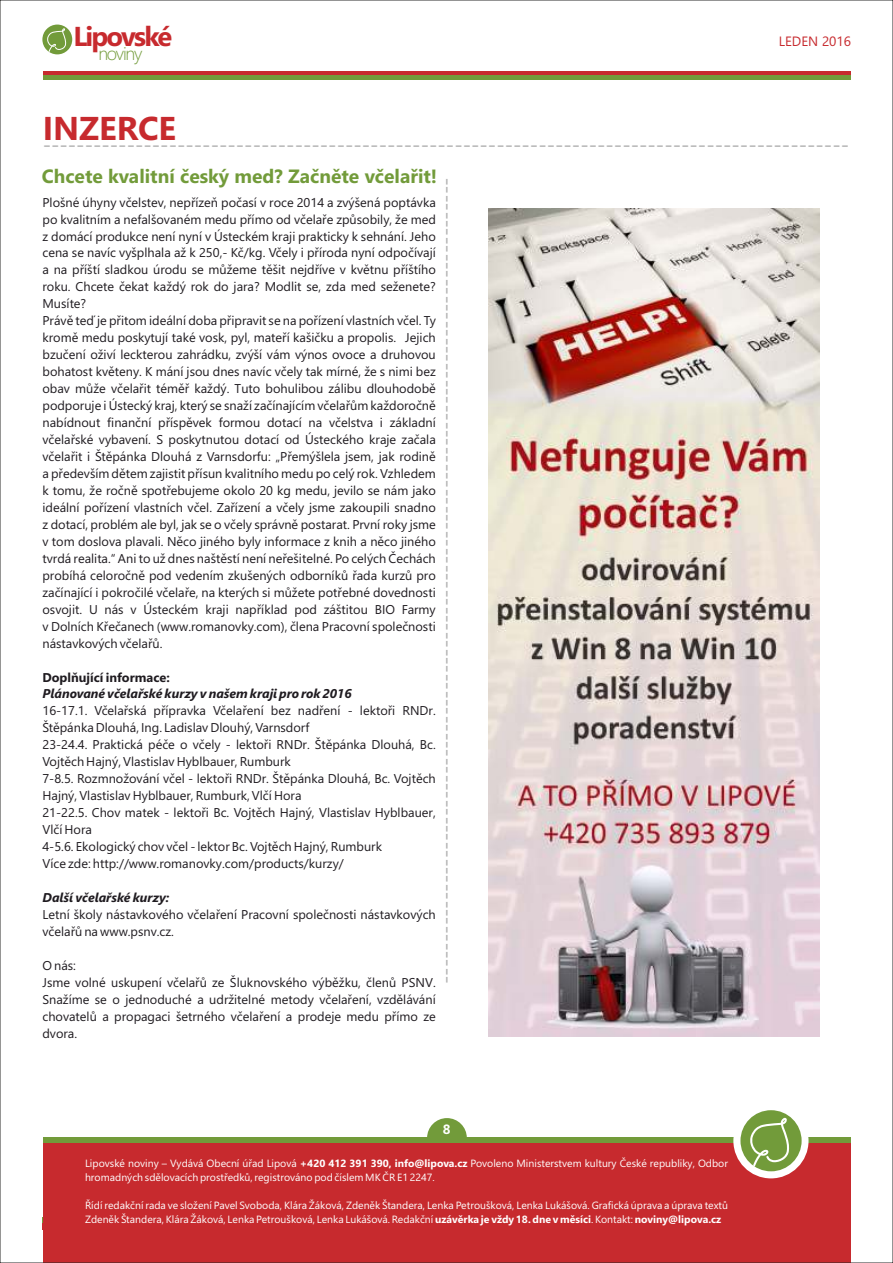
<style>
.page{position:relative;width:893px;height:1263px;background:#fff}
.page>*{position:absolute;margin:0;border:0;box-sizing:border-box;transform-origin:0 0}
.t1{font:700 33px "Segoe UI";color:#c72a2e}
.t2{font:700 27.3px "Segoe UI";letter-spacing:-.07em;color:#c72a2e}
.t3{font:21px "Segoe UI";color:#aeaeae}
.t4{font:700 19.2px "Segoe UI";color:#729b3a}
.t5{font:300 18.3px "Segoe UI";letter-spacing:-.07em;color:#729b3a}
.t6{font:13.5px "Segoe UI";color:#c72a2e}
.t7{font:700 13.5px "Segoe UI";color:#fff}
.t8{font:12.75px/17px "Segoe UI";color:#1f1b20}
.t9{font:italic 700 12.75px "Segoe UI";color:#1f1b20}
.t10{font:700 12.75px "Segoe UI";color:#1f1b20}
.t11{font:10.5px/14px "Segoe UI";color:#fff}
.s1{font-weight:700}
</style>
<div class="page">
<hr style="left:43px;top:71px;width:807px;height:4px;background:#c72a2e">
<div style="left:42px;top:25px;width:30px;height:29px;background:#729b3a;border-radius:50%"></div>
<svg style="left:47px;top:28px;width:19px;height:24px"></svg>
<hr style="left:43px;top:75px;width:807px;height:4px;background:#729b3a">
<div style="left:427px;top:1118px;width:40px;height:40px;background:#729b3a;border-radius:50%"></div>
<div style="left:43px;top:1137px;width:807px;height:7px;background:#729b3a"></div>
<div style="left:43px;top:1143px;width:807px;height:120px;background:#c72a2e"></div>
<div style="left:733px;top:1103px;width:75px;height:75px;background:#fff;border-radius:50%"></div>
<div style="left:740px;top:1110px;width:62px;height:61px;background:#729b3a;border-radius:50%"></div>
<svg style="left:750px;top:1118px;width:39px;height:48px"></svg>
<img style="left:489px;top:209px;width:331px;height:827px">
<h2 class="t2" style="left:73px;top:26px;width:100px">Lipovské</h2>
<h3 class="t5" style="left:98px;top:47px;width:46px">noviny</h3>
<p class="t6" style="left:779px;top:36px;width:74px">LEDEN 2016</p>
<h1 class="t1" style="left:43px;top:116px;width:135px">INZERCE</h1>
<h3 class="t3" style="left:43px;top:137px;width:808px">------------------------------------------------------------------------------------------------</h3>
<h3 class="t4" style="left:42px;top:169px;width:397px">Chcete kvalitní český med? Začněte včelařit!</h3>
<p class="t8" style="left:42px;top:195px;width:395px">Plošné úhyny včelstev, nepřízeň počasí v roce 2014 a zvýšená poptávka po kvalitním a nefalšovaném medu přímo od včelaře způsobily, že med z domácí produkce není nyní v Ústeckém kraji prakticky k sehnání. Jeho cena se navíc vyšplhala až k 250,- Kč/kg. Včely i příroda nyní odpočívají a na příští sladkou úrodu se můžeme těšit nejdříve v květnu příštího roku. Chcete čekat každý rok do jara? Modlit se, zda med seženete?<br>Musíte?<br>Právě teď je přitom ideální doba připravit se na pořízení vlastních včel. Ty kromě medu poskytují také vosk, pyl, mateří kašičku a propolis. Jejich bzučení oživí leckterou zahrádku, zvýší vám výnos ovoce a druhovou bohatost květeny. K mání jsou dnes navíc včely tak mírné, že s nimi bez obav může včelařit téměř každý. Tuto bohulibou zálibu dlouhodobě podporuje i Ústecký kraj, který se snaží začínajícím včelařům každoročně nabídnout finanční příspěvek formou dotací na včelstva i základní včelařské vybavení. S poskytnutou dotací od Ústeckého kraje začala včelařit i Štěpánka Dlouhá z Varnsdorfu: „Přemýšlela jsem, jak rodině a především dětem zajistit přísun kvalitního medu po celý rok. Vzhledem k tomu, že ročně spotřebujeme okolo 20 kg medu, jevilo se nám jako ideální pořízení vlastních včel. Zařízení a včely jsme zakoupili snadno z dotací, problém ale byl, jak se o včely správně postarat. První roky jsme v tom doslova plavali. Něco jiného byly informace z knih a něco jiného tvrdá realita.“ Ani to už dnes naštěstí není neřešitelné. Po celých Čechách probíhá celoročně pod vedením zkušených odborníků řada kurzů pro začínající i pokročilé včelaře, na kterých si můžete potřebné dovednosti osvojit. U nás v Ústeckém kraji například pod záštitou BIO Farmy v Dolních Křečanech (www.romanovky.com), člena Pracovní společnosti nástavkových včelařů.</p>
<p class="t10" style="left:42px;top:672px;width:129px">Doplňující informace:</p>
<p class="t9" style="left:42px;top:689px;width:311px">Plánované včelařské kurzy v našem kraji pro rok 2016</p>
<p class="t8" style="left:42px;top:704px;width:395px">16-17.1. Včelařská přípravka Včelaření bez nadření - lektoři RNDr.<br>Štěpánka Dlouhá, Ing. Ladislav Dlouhý, Varnsdorf<br>23-24.4. Praktická péče o včely - lektoři RNDr. Štěpánka Dlouhá, Bc.<br>Vojtěch Hajný, Vlastislav Hyblbauer, Rumburk<br>7-8.5. Rozmnožování včel - lektoři RNDr. Štěpánka Dlouhá, Bc. Vojtěch Hajný, Vlastislav Hyblbauer, Rumburk, Vlčí Hora<br>21-22.5. Chov matek - lektoři Bc. Vojtěch Hajný, Vlastislav Hyblbauer, Vlčí Hora<br>4-5.6. Ekologický chov včel - lektor Bc. Vojtěch Hajný, Rumburk<br>Více zde: http://www.romanovky.com/products/kurzy/</p>
<p class="t9" style="left:42px;top:893px;width:128px">Další včelařské kurzy:</p>
<p class="t8" style="left:42px;top:907px;width:395px">Letní školy nástavkového včelaření Pracovní společnosti nástavkových včelařů na www.psnv.cz.</p>
<p class="t8" style="left:42px;top:958px;width:395px">O nás:<br>Jsme volné uskupení včelařů ze Šluknovského výběžku, členů PSNV.<br>Snažíme se o jednoduché a udržitelné metody včelaření, vzdělávání chovatelů a propagaci šetrného včelaření a prodeje medu přímo ze dvora.</p>
<h3 class="t3" style="left:438px;top:984px;width:808px;rotate:-90deg">------------------------------------------------------------------------------------------------</h3>
<p class="t7" style="left:443px;top:1124px;width:9px">8</p>
<p class="t11" style="left:85px;top:1157px;width:645px">Lipovské noviny – Vydává Obecní úřad Lipová <span class="s1">+420 412 391 390, info@lipova.cz</span> Povoleno Ministerstvem kultury České republiky, Odbor hromadných sdělovacích prostředků, registrováno pod číslem MK ČR E1 2247.</p>
<p class="t11" style="left:85px;top:1199px;width:644px">Řídí redakční rada ve složení Pavel Svoboda, Klára Žáková, Zdeněk Štandera, Lenka Petroušková, Lenka Lukášová. Grafická úprava a úprava textů<br>Zdeněk Štandera, Klára Žáková, Lenka Petroušková, Lenka Lukášová. Redakční <span class="s1">uzávěrka je vždy 18. dne v měsíci</span>. Kontakt: <span class="s1">noviny@lipova.cz</span></p>
<p class="t7" style="left:443px;top:1203px;width:9px">7</p>
</div>
